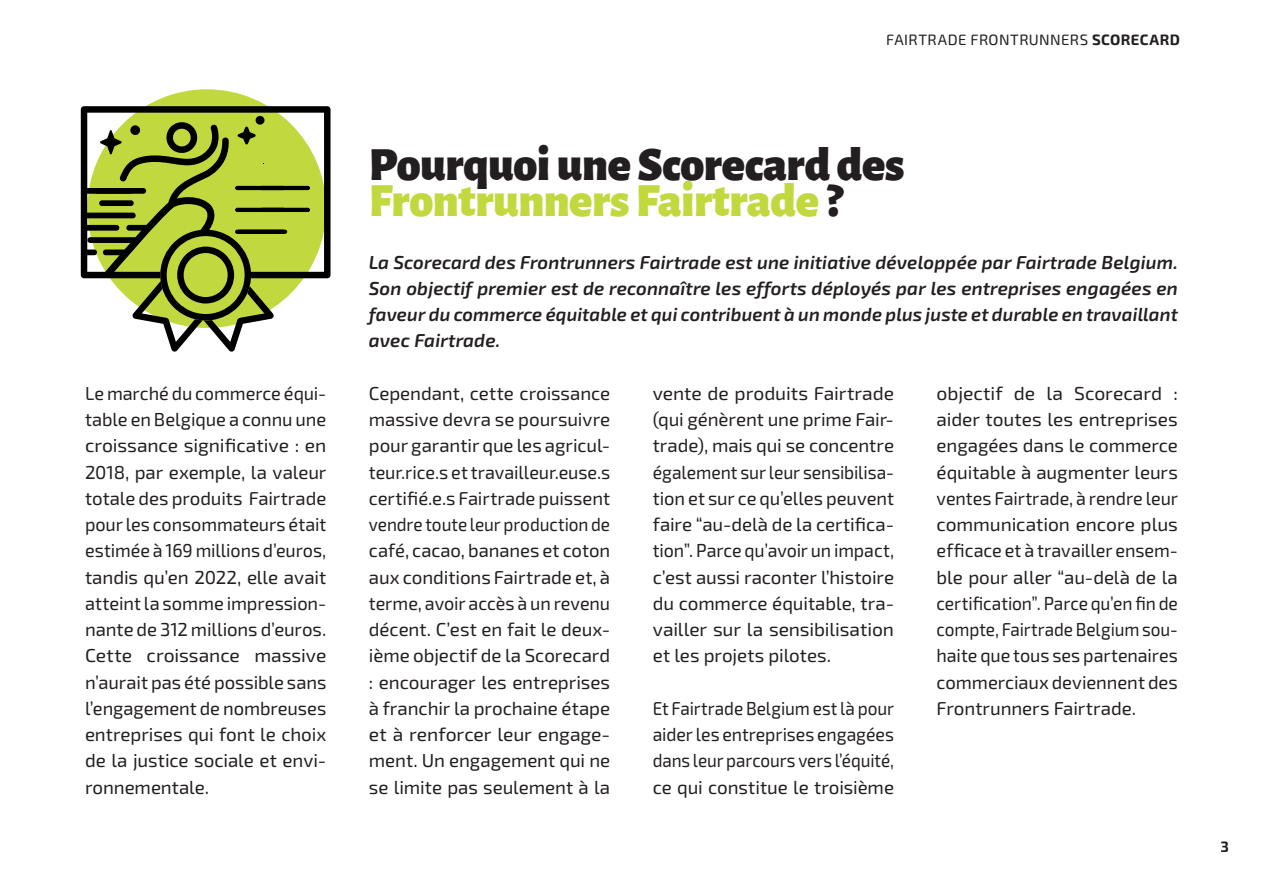
<style>
.page{position:relative;width:1263px;height:893px;background:#fff}
.page>*{position:absolute;margin:0;border:0;box-sizing:border-box;transform-origin:0 0}
.t1{font:900 48px/36px "Alegreya Sans";letter-spacing:-.01em;color:#231f20}
.t2{font:18.75px/26.2px "Exo 2";letter-spacing:-.005em;color:#231f20;text-align:justify}
.t3{font:italic 600 18.75px/26.2px "Exo 2";letter-spacing:.005em;color:#231f20;text-align:justify}
.t4{font:18.75px/26.2px "Exo 2";letter-spacing:-.005em;color:#231f20;text-align:justify;scale:.92 1}
.t5{font:15px "Exo 2";letter-spacing:.025em;color:#231f20}
.t6{font:700 15px "Exo 2";color:#231f20}
.s1{font-weight:700}
.s2{color:#c2d83f}
</style>
<div class="page">
<div style="left:87px;top:89px;width:239px;height:239px;background:#c2d83f;border-radius:50%"></div>
<svg style="left:81px;top:106px;width:249px;height:246px"></svg>
<p class="t5" style="left:886px;top:30px;width:295px">FAIRTRADE FRONTRUNNERS <span class="s1">SCORECARD</span></p>
<h1 class="t1" style="left:369px;top:142px;width:537px">Pourquoi une Scorecard des<br><span class="s2">Frontrunners Fairtrade</span> ?</h1>
<p class="t3" style="left:369px;top:249px;width:810px">La Scorecard des Frontrunners Fairtrade est une initiative développée par Fairtrade Belgium.<br>Son objectif premier est de reconnaître les efforts déployés par les entreprises engagées en faveur du commerce équitable et qui contribuent à un monde plus juste et durable en travaillant avec Fairtrade.</p>
<p class="t2" style="left:85px;top:380px;width:243px">Le marché du commerce équi&shy;table en Belgique a connu une croissance significative : en 2018, par exemple, la valeur totale des produits Fairtrade pour les consommateurs était estimée à 169 millions d’euros, tandis qu’en 2022, elle avait atteint la somme impression&shy;nante de 312 millions d’euros.<br>Cette croissance massive n’aurait pas été possible sans l’engagement de nombreuses entreprises qui font le choix de la justice sociale et envi&shy;ronnementale.</p>
<p class="t2" style="left:369px;top:380px;width:243px">Cependant, cette croissance massive devra se poursuivre pour garantir que les agricul&shy;teur.rice.s et travailleur.euse.s certifié.e.s Fairtrade puissent vendre toute leur production de café, cacao, bananes et coton aux conditions Fairtrade et, à terme, avoir accès à un revenu décent. C’est en fait le deux&shy;ième objectif de la Scorecard : encourager les entreprises à franchir la prochaine étape et à renforcer leur engage&shy;ment. Un engagement qui ne se limite pas seulement à la</p>
<p class="t2" style="left:653px;top:380px;width:243px">vente de produits Fairtrade (qui génèrent une prime Fair&shy;trade), mais qui se concentre également sur leur sensibilisa&shy;tion et sur ce qu’elles peuvent faire “au-delà de la certifica&shy;tion”. Parce qu’avoir un impact, c’est aussi raconter l’histoire du commerce équitable, tra&shy;vailler sur la sensibilisation et les projets pilotes.</p>
<p class="t4" style="left:653px;top:695px;width:264px">Et Fairtrade Belgium est là pour aider les entreprises engagées dans leur parcours vers l’équité, ce qui constitue le troisième</p>
<p class="t2" style="left:936px;top:380px;width:243px">objectif de la Scorecard : aider toutes les entreprises engagées dans le commerce équitable à augmenter leurs ventes Fairtrade, à rendre leur communication encore plus efficace et à travailler ensem&shy;ble pour aller “au-delà de la certification”. Parce qu’en fin de compte, Fairtrade Belgium sou&shy;haite que tous ses partenaires commerciaux deviennent des Frontrunners Fairtrade.</p>
<p class="t6" style="left:1220px;top:837px;width:10px">3</p>
</div>
